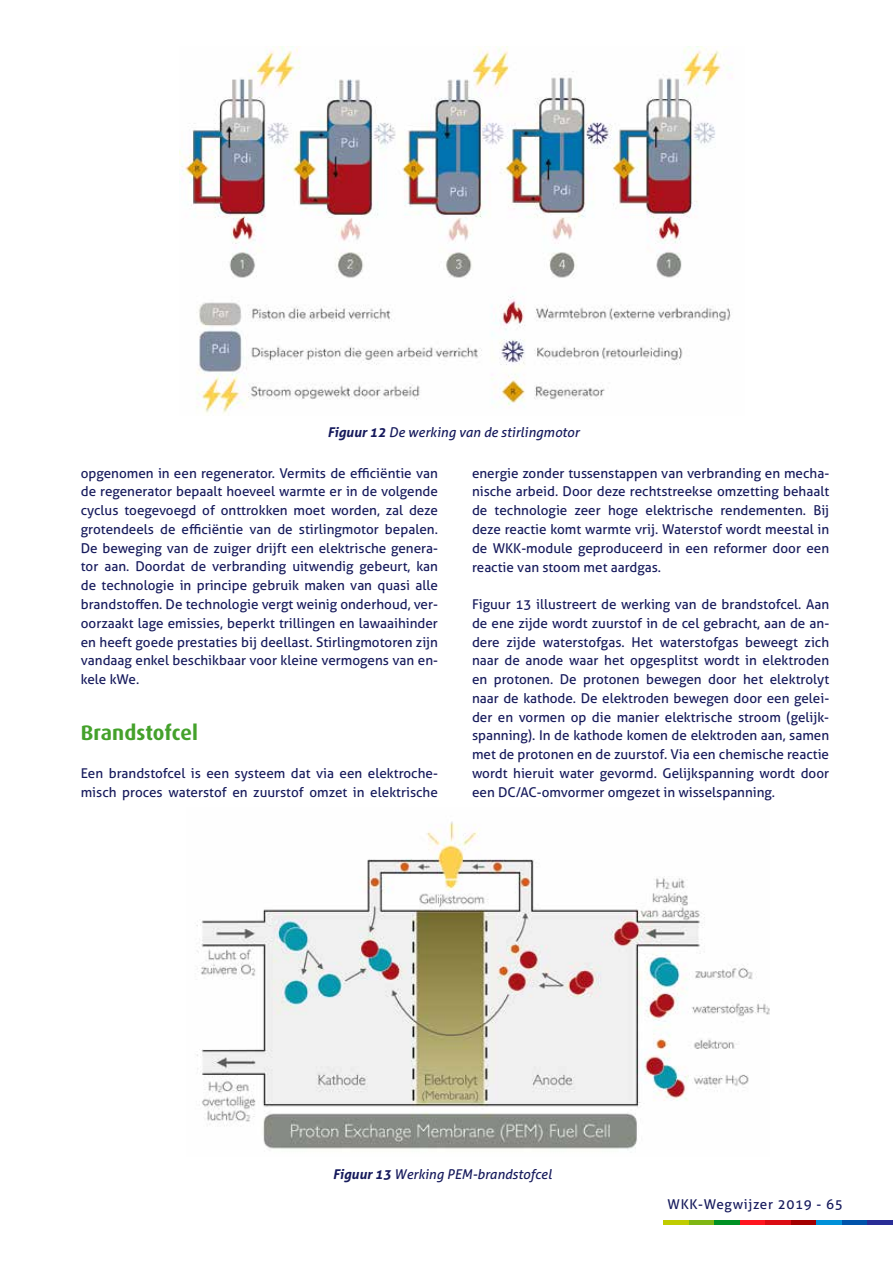
<style>
.page{position:relative;width:893px;height:1263px;background:#fff}
.page>*{position:absolute;margin:0;border:0;box-sizing:border-box;transform-origin:0 0}
.t1{font:700 21px "Dax";color:#44a12b}
.t2{font:13.5px/18.8px "Aller";color:#161a5c;text-align:justify}
.t3{font:italic 13.5px "Aller";color:#161a5c}
.t4{font:13.5px "Aller";letter-spacing:.05em;color:#161a5c}
.s1{font-weight:700}
</style>
<div class="page">
<div style="left:663px;top:1220px;width:26px;height:5px;background:#c0cc00"></div>
<div style="left:689px;top:1220px;width:25px;height:5px;background:#7fb613"></div>
<div style="left:714px;top:1220px;width:26px;height:5px;background:#009123"></div>
<div style="left:740px;top:1220px;width:25px;height:5px;background:#ff151f"></div>
<div style="left:765px;top:1220px;width:26px;height:5px;background:#db0c13"></div>
<div style="left:791px;top:1220px;width:25px;height:5px;background:#a30000"></div>
<div style="left:816px;top:1220px;width:26px;height:5px;background:#0090d8"></div>
<div style="left:842px;top:1220px;width:25px;height:5px;background:#0053aa"></div>
<div style="left:867px;top:1220px;width:26px;height:5px;background:#292d96"></div>
<img style="left:180px;top:47px;width:551px;height:367px">
<img style="left:196px;top:821px;width:573px;height:329px">
<p class="t3" style="left:327px;top:424px;width:253px"><span class="s1">Figuur 12</span> De werking van de stirlingmotor</p>
<p class="t2" style="left:81px;top:463px;width:359px">opgenomen in een regenerator. Vermits de efficiëntie van de regenerator bepaalt hoeveel warmte er in de volgende cyclus toegevoegd of onttrokken moet worden, zal deze grotendeels de efficiëntie van de stirlingmotor bepalen.<br>De beweging van de zuiger drijft een elektrische genera&shy;tor aan. Doordat de verbranding uitwendig gebeurt, kan de technologie in principe gebruik maken van quasi alle brandstoffen. De technologie vergt weinig onderhoud, ver&shy;oorzaakt lage emissies, beperkt trillingen en lawaaihinder en heeft goede prestaties bij deellast. Stirlingmotoren zijn vandaag enkel beschikbaar voor kleine vermogens van en&shy;kele kWe.</p>
<h1 class="t1" style="left:81px;top:720px;width:119px">Brandstofcel</h1>
<p class="t2" style="left:81px;top:763px;width:359px">Een brandstofcel is een systeem dat via een elektroche&shy;misch proces waterstof en zuurstof omzet in elektrische</p>
<p class="t2" style="left:472px;top:463px;width:359px">energie zonder tussenstappen van verbranding en mecha&shy;nische arbeid. Door deze rechtstreekse omzetting behaalt de technologie zeer hoge elektrische rendementen. Bij deze reactie komt warmte vrij. Waterstof wordt meestal in de WKK-module geproduceerd in een reformer door een reactie van stoom met aardgas.</p>
<p class="t2" style="left:472px;top:595px;width:359px">Figuur 13 illustreert de werking van de brandstofcel. Aan de ene zijde wordt zuurstof in de cel gebracht, aan de an&shy;dere zijde waterstofgas. Het waterstofgas beweegt zich naar de anode waar het opgesplitst wordt in elektroden en protonen. De protonen bewegen door het elektrolyt naar de kathode. De elektroden bewegen door een gelei&shy;der en vormen op die manier elektrische stroom (gelijk&shy;spanning). In de kathode komen de elektroden aan, samen met de protonen en de zuurstof. Via een chemische reactie wordt hieruit water gevormd. Gelijkspanning wordt door een DC/AC-omvormer omgezet in wisselspanning.</p>
<p class="t3" style="left:333px;top:1166px;width:220px"><span class="s1">Figuur 13</span> Werking PEM-brandstofcel</p>
<p class="t4" style="left:668px;top:1196px;width:177px">WKK-Wegwijzer 2019 - 65</p>
</div>
